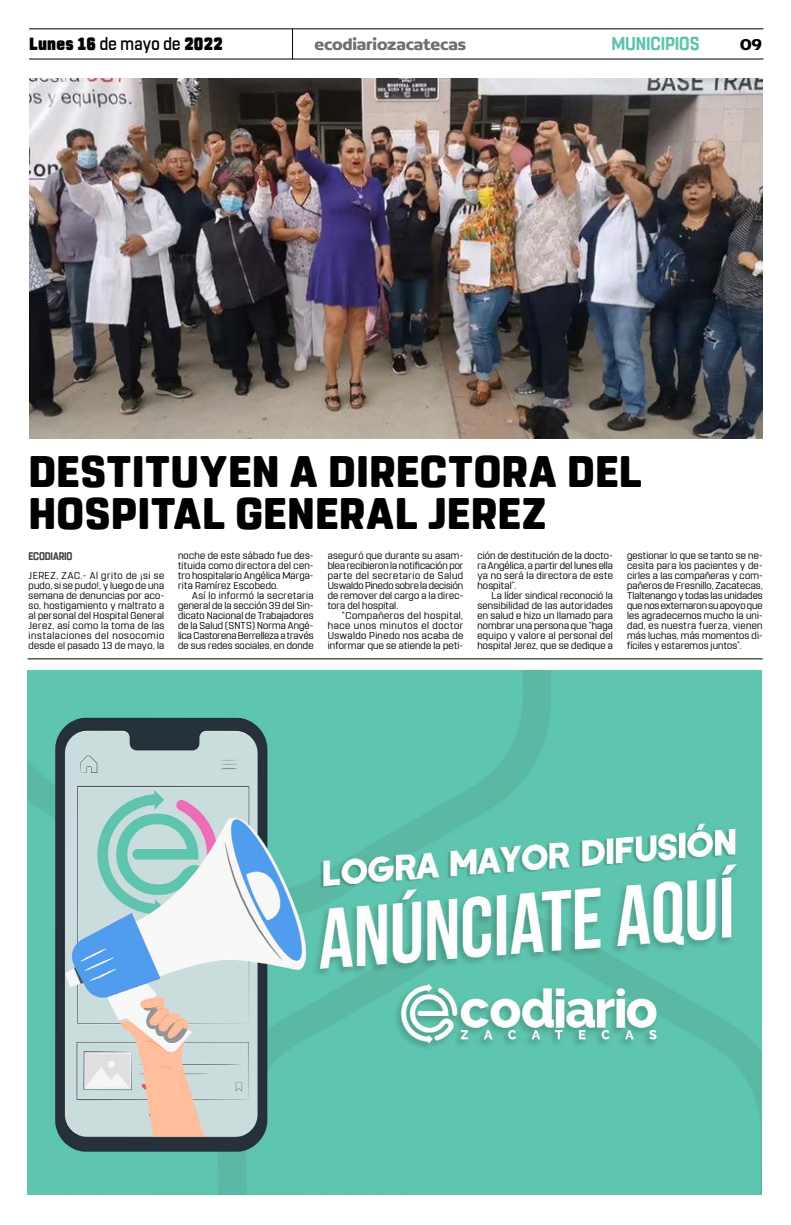
<style>
.page{position:relative;width:791px;height:1225px;background:#fff}
.page>*{position:absolute;margin:0;border:0;box-sizing:border-box;transform-origin:0 0}
.t1{font:800 44px/42px "Rohn Rounded";letter-spacing:.01em;color:#000}
.t2{font:700 18.6px "Rohn Rounded";letter-spacing:-.01em;color:#5ec4af;scale:.91 1}
.t3{font:900 17.6px "Rohn Rounded";letter-spacing:.02em;color:#000;scale:.91 1}
.t4{font:700 16.9px "Concord";letter-spacing:-.01em;color:#706f6f}
.t5{font:700 16.9px "Concord";color:#000}
.t6{font:700 11px "Rohn Rounded";letter-spacing:-.015em;color:#3d3d3d;scale:.87 1}
.t7{font:10px/10px "Rohn Rounded";letter-spacing:.02em;color:#000;text-align:justify}
.s1{font-weight:500}
</style>
<div class="page">
<hr style="left:29px;top:28px;width:734px;height:1px;background:#000">
<hr style="left:29px;top:59px;width:734px;height:1px;background:#000">
<hr style="left:292px;top:29px;width:1px;height:31px;background:#000">
<hr style="left:28px;top:658px;width:735px;height:1px;background:#000">
<img style="left:27px;top:670px;width:735px;height:525px">
<img style="left:29px;top:78px;width:734px;height:360px">
<h3 class="t3" style="left:29px;top:33px;width:214px">Lunes 16 <span class="s1">de mayo de</span> 2022</h3>
<h3 class="t4" style="left:314px;top:34px;width:153px">ecodiariozacatecas</h3>
<h2 class="t2" style="left:611px;top:32px;width:98px">MUNICIPIOS</h2>
<h3 class="t5" style="left:740px;top:34px;width:24px">09</h3>
<h1 class="t1" style="left:28px;top:451px;width:615px">DESTITUYEN A DIRECTORA DEL<br>HOSPITAL GENERAL JEREZ</h1>
<p class="t6" style="left:28px;top:549px;width:52px">ECODIARIO</p>
<p class="t7" style="left:178px;top:550px;width:137px">noche de este sábado fue des&shy;tituida como directora del cen&shy;tro hospitalario Angélica Marga&shy;rita Ramírez Escobedo.</p>
<p class="t7" style="left:178px;top:590px;width:137px;text-indent:14px">Así lo informó la secretaria general de la sección 39 del Sin&shy;dicato Nacional de Trabajadores de la Salud (SNTS) Norma Angé&shy;lica Castorena Berrelleza a través de sus redes sociales, en donde</p>
<p class="t7" style="left:29px;top:570px;width:137px">JEREZ, ZAC.- Al grito de ¡si se pudo, si se pudo!, y luego de una semana de denuncias por aco&shy;so, hostigamiento y maltrato a al personal del Hospital General Jerez, así como la toma de las instalaciones del nosocomio desde el pasado 13 de mayo, la</p>
<p class="t7" style="left:328px;top:550px;width:137px">aseguró que durante su asam&shy;blea recibieron la notificación por parte del secretario de Salud Uswaldo Pinedo sobre la decisión de remover del cargo a la direc&shy;tora del hospital.</p>
<p class="t7" style="left:328px;top:610px;width:137px;text-indent:14px">“Compañeros del hospital, hace unos minutos el doctor Uswaldo Pinedo nos acaba de informar que se atiende la peti-</p>
<p class="t7" style="left:477px;top:550px;width:137px">ción de destitución de la docto&shy;ra Angélica, a partir del lunes ella ya no será la directora de este hospital”.</p>
<p class="t7" style="left:477px;top:590px;width:137px;text-indent:14px">La líder sindical reconoció la sensibilidad de las autoridades en salud e hizo un llamado para nombrar una persona que “haga equipo y valore al personal del hospital Jerez, que se dedique a</p>
<p class="t7" style="left:627px;top:550px;width:137px">gestionar lo que se tanto se ne&shy;cesita para los pacientes y de&shy;cirles a las compañeras y com&shy;pañeros de Fresnillo, Zacatecas, Tlaltenango y todas las unidades que nos externaron su apoyo que les agradecemos mucho la uni&shy;dad, es nuestra fuerza, vienen más luchas, más momentos di&shy;fíciles y estaremos juntos”.</p>
</div>
